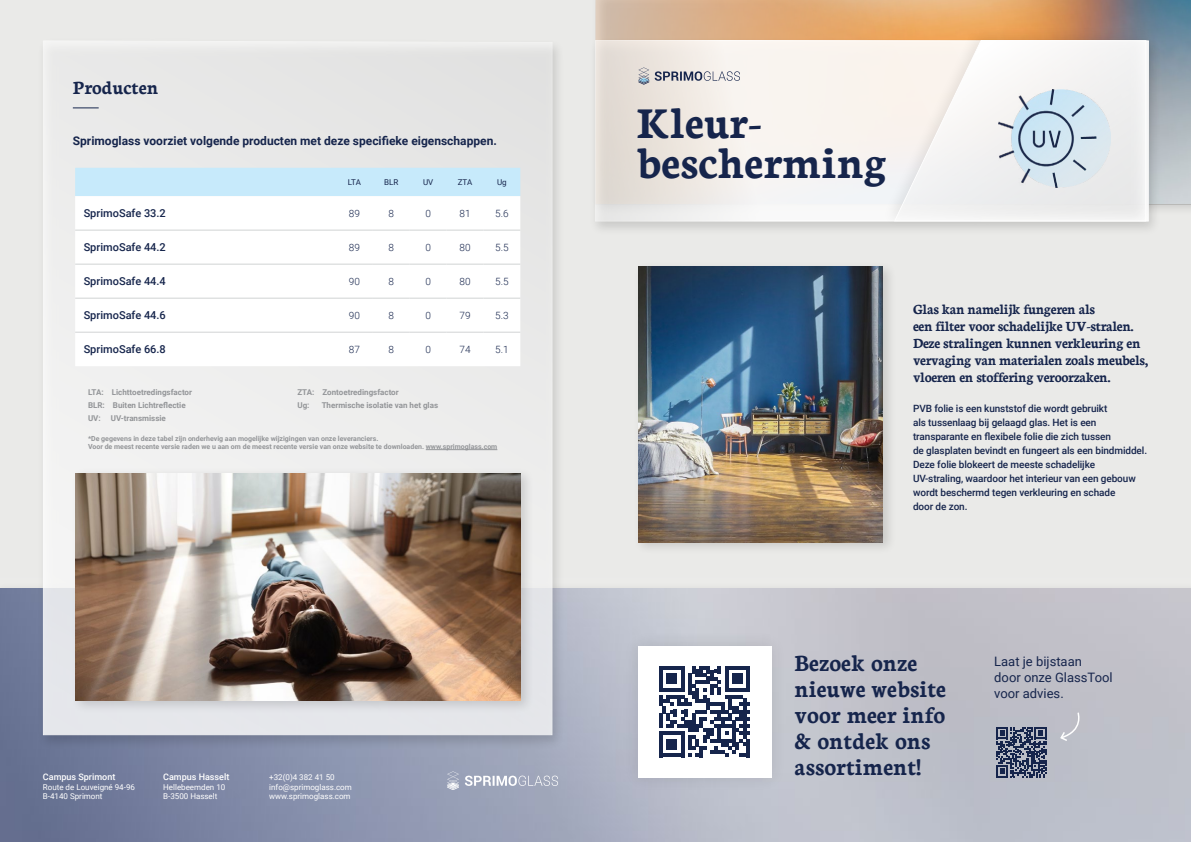
<style>
.page{position:relative;width:1191px;height:842px;background:#eaeae8}
.page>*{position:absolute;margin:0;border:0;box-sizing:border-box;transform-origin:0 0}
.t1{font:700 47px/40px "Neuton";color:#16254c}
.t2{font:700 25px/26px "Neuton";color:#16254c}
.t3{font:700 20px "Neuton";color:#16254c}
.t4{font:700 15px/17px "Neuton";letter-spacing:-.025em;color:#16254c}
.t5{font:13px/16px "Roboto";color:#16254c}
.t6{font:700 12px "Roboto";color:#16254c}
.t7{font:500 11px "Roboto";color:#16254c}
.t8{font:500 10px/14px "Roboto";letter-spacing:-.01em;color:#16254c}
.t9{font:300 10px "Roboto";color:#16254c}
.t10{font:500 9px "Roboto";color:#fff}
.t11{font:700 8px/13px "Roboto";color:#939598}
.t12{font:8px/9.6px "Roboto";color:#fff}
.t13{font:8px "Roboto";color:#16254c}
.t14{font:700 7px/8.4px "Roboto";color:#939598}
</style>
<div class="page">
<img style="left:595px;top:0;width:596px;height:40px">
<img style="left:0;top:588px;width:1191px;height:254px">
<div style="left:589px;top:37px;width:572px;height:199px;background:#000;opacity:.14"></div>
<svg style="left:595px;top:40px;width:286px;height:181px"></svg>
<div style="left:881px;top:26px;width:273px;height:203px;background:#000;opacity:.08"></div>
<svg style="left:894px;top:40px;width:297px;height:181px"></svg>
<div style="left:37px;top:37px;width:528px;height:713px;background:#000;opacity:.14"></div>
<svg style="left:42px;top:40px;width:511px;height:696px"></svg>
<img style="left:998px;top:90px;width:112px;height:98px">
<svg style="left:73px;top:107px;width:26px;height:1px"></svg>
<hr style="left:426px;top:449px;width:71px;height:1px;background:#939598">
<div style="left:633px;top:261px;width:263px;height:294px;background:#000;opacity:.14"></div>
<img style="left:638px;top:267px;width:244px;height:275px">
<div style="left:71px;top:467px;width:463px;height:246px;background:#000;opacity:.14"></div>
<img style="left:75px;top:473px;width:445px;height:228px">
<div style="left:622px;top:630px;width:165px;height:163px;background:#000;opacity:.1"></div>
<div style="left:638px;top:646px;width:133px;height:131px;background:#fff"></div>
<svg style="left:659px;top:666px;width:91px;height:91px"></svg>
<svg style="left:996px;top:727px;width:50px;height:50px;background:#56607c"></svg>
<svg style="left:1059px;top:711px;width:25px;height:31px"></svg>
<div style="left:75px;top:168px;width:445px;height:28px;background:#c7eafb"></div>
<div style="left:75px;top:196px;width:445px;height:170px;background:#fff"></div>
<hr style="left:75px;top:230px;width:261px;height:1px;background:#d1d3d4">
<hr style="left:336px;top:230px;width:37px;height:1px;background:#d1d3d4">
<hr style="left:373px;top:230px;width:37px;height:1px;background:#d1d3d4">
<hr style="left:410px;top:230px;width:36px;height:1px;background:#d1d3d4">
<hr style="left:446px;top:230px;width:37px;height:1px;background:#d1d3d4">
<hr style="left:483px;top:230px;width:37px;height:1px;background:#d1d3d4">
<hr style="left:75px;top:264px;width:261px;height:1px;background:#d1d3d4">
<hr style="left:336px;top:264px;width:37px;height:1px;background:#d1d3d4">
<hr style="left:373px;top:264px;width:37px;height:1px;background:#d1d3d4">
<hr style="left:410px;top:264px;width:36px;height:1px;background:#d1d3d4">
<hr style="left:446px;top:264px;width:37px;height:1px;background:#d1d3d4">
<hr style="left:483px;top:264px;width:37px;height:1px;background:#d1d3d4">
<hr style="left:75px;top:298px;width:261px;height:1px;background:#d1d3d4">
<hr style="left:336px;top:298px;width:37px;height:1px;background:#d1d3d4">
<hr style="left:373px;top:298px;width:37px;height:1px;background:#d1d3d4">
<hr style="left:410px;top:298px;width:36px;height:1px;background:#d1d3d4">
<hr style="left:446px;top:298px;width:37px;height:1px;background:#d1d3d4">
<hr style="left:483px;top:298px;width:37px;height:1px;background:#d1d3d4">
<hr style="left:75px;top:332px;width:261px;height:1px;background:#d1d3d4">
<hr style="left:336px;top:332px;width:37px;height:1px;background:#d1d3d4">
<hr style="left:373px;top:332px;width:37px;height:1px;background:#d1d3d4">
<hr style="left:410px;top:332px;width:36px;height:1px;background:#d1d3d4">
<hr style="left:446px;top:332px;width:37px;height:1px;background:#d1d3d4">
<hr style="left:483px;top:332px;width:37px;height:1px;background:#d1d3d4">
<svg style="left:465px;top:776px;width:93px;height:10px"></svg>
<svg style="left:447px;top:772px;width:12px;height:18px"></svg>
<svg style="left:638px;top:67px;width:102px;height:18px"></svg>
<h3 class="t3" style="left:73px;top:77px;width:87px">Producten</h3>
<p class="t6" style="left:73px;top:132px;width:425px">Sprimoglass voorziet volgende producten met deze specifieke eigenschappen.</p>
<p class="t13" style="left:348px;top:176px;width:14px">LTA</p>
<p class="t13" style="left:384px;top:176px;width:16px">BLR</p>
<p class="t13" style="left:423px;top:176px;width:12px">UV</p>
<p class="t13" style="left:458px;top:176px;width:16px">ZTA</p>
<p class="t13" style="left:497px;top:176px;width:11px">Ug</p>
<p class="t7" style="left:84px;top:206px;width:84px">SprimoSafe 33.2</p>
<p class="t9" style="left:349px;top:206px;width:13px">89</p>
<p class="t9" style="left:388px;top:206px;width:7px">8</p>
<p class="t9" style="left:425px;top:206px;width:7px">0</p>
<p class="t9" style="left:459px;top:206px;width:13px">81</p>
<p class="t9" style="left:495px;top:206px;width:15px">5.6</p>
<p class="t7" style="left:84px;top:240px;width:84px">SprimoSafe 44.2</p>
<p class="t9" style="left:349px;top:240px;width:13px">89</p>
<p class="t9" style="left:388px;top:240px;width:7px">8</p>
<p class="t9" style="left:425px;top:240px;width:7px">0</p>
<p class="t9" style="left:459px;top:240px;width:13px">80</p>
<p class="t9" style="left:495px;top:240px;width:15px">5.5</p>
<p class="t7" style="left:84px;top:274px;width:84px">SprimoSafe 44.4</p>
<p class="t9" style="left:349px;top:274px;width:13px">90</p>
<p class="t9" style="left:388px;top:274px;width:7px">8</p>
<p class="t9" style="left:425px;top:274px;width:7px">0</p>
<p class="t9" style="left:459px;top:274px;width:13px">80</p>
<p class="t9" style="left:495px;top:274px;width:15px">5.5</p>
<p class="t7" style="left:84px;top:308px;width:84px">SprimoSafe 44.6</p>
<p class="t9" style="left:349px;top:308px;width:13px">90</p>
<p class="t9" style="left:388px;top:308px;width:7px">8</p>
<p class="t9" style="left:425px;top:308px;width:7px">0</p>
<p class="t9" style="left:459px;top:308px;width:13px">79</p>
<p class="t9" style="left:495px;top:308px;width:15px">5.3</p>
<p class="t7" style="left:84px;top:342px;width:84px">SprimoSafe 66.8</p>
<p class="t9" style="left:349px;top:342px;width:13px">87</p>
<p class="t9" style="left:388px;top:342px;width:7px">8</p>
<p class="t9" style="left:425px;top:342px;width:7px">0</p>
<p class="t9" style="left:459px;top:342px;width:13px">74</p>
<p class="t9" style="left:495px;top:342px;width:15px">5.1</p>
<p class="t11" style="left:88px;top:385px;width:105px">LTA: Lichttoetredingsfactor<br>BLR: Buiten Lichtreflectie<br>UV:</p>
<p class="t11" style="left:297px;top:385px;width:103px">ZTA: Zontoetredingsfactor<br>Ug:</p>
<p class="t11" style="left:322px;top:398px;width:118px">Thermische isolatie van het glas</p>
<p class="t14" style="left:88px;top:434px;width:411px">*De gegevens in deze tabel zijn onderhevig aan mogelijke wijzigingen van onze leveranciers.<br>Voor de meest recente versie raden we u aan om de meest recente versie van onze website te downloaden. www.sprimoglass.com</p>
<p class="t11" style="left:111px;top:411px;width:57px">UV-transmissie</p>
<p class="t10" style="left:43px;top:770px;width:74px">Campus Sprimont</p>
<p class="t12" style="left:43px;top:782px;width:94px">Route de Louveigné 94-96<br>B-4140 Sprimont</p>
<p class="t10" style="left:163px;top:770px;width:68px">Campus Hasselt</p>
<p class="t12" style="left:163px;top:782px;width:64px">Hellebeemden 10<br>B-3500 Hasselt</p>
<p class="t12" style="left:269px;top:772px;width:84px">+32(0)4 382 41 50 info@sprimoglass.com www.sprimoglass.com</p>
<h1 class="t1" style="left:636px;top:103px;width:252px">Kleur&shy;bescherming</h1>
<h3 class="t4" style="left:913px;top:301px;width:237px">Glas kan namelijk fungeren als<br>een filter voor schadelijke UV-stralen.<br>Deze stralingen kunnen verkleuring en vervaging van materialen zoals meubels, vloeren en stoffering veroorzaken.</h3>
<p class="t8" style="left:913px;top:401px;width:235px">PVB folie is een kunststof die wordt gebruikt<br>als tussenlaag bij gelaagd glas. Het is een transparante en flexibele folie die zich tussen<br>de glasplaten bevindt en fungeert als een bindmiddel.<br>Deze folie blokeert de meeste schadelijke UV-straling, waardoor het interieur van een gebouw wordt beschermd tegen verkleuring en schade<br>door de zon.</p>
<h2 class="t2" style="left:794px;top:650px;width:153px">Bezoek onze nieuwe website voor meer info &amp; ontdek ons assortiment!</h2>
<h3 class="t5" style="left:994px;top:653px;width:120px">Laat je bijstaan<br>door onze GlassTool voor advies.</h3>
</div>
